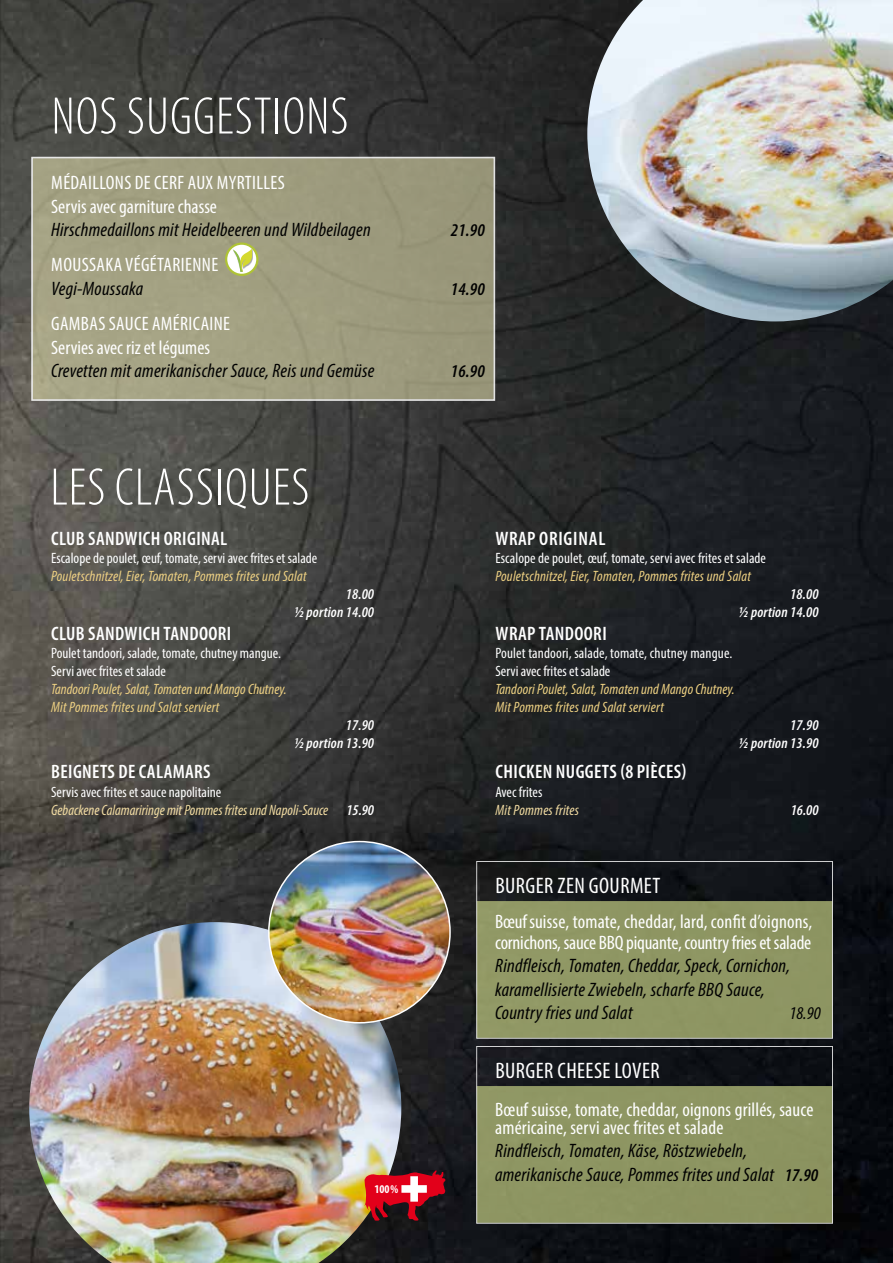
<style>
.page{position:relative;width:893px;height:1263px;background:#fff}
.page>*{position:absolute;margin:0;border:0;box-sizing:border-box;transform-origin:0 0}
.t1{font:300 condensed 53.25px "Myriad Pro";letter-spacing:.02em;color:#fff}
.t2{font:condensed 22.5px "Myriad Pro";letter-spacing:.02em;color:#fff}
.t3{font:italic condensed 19.5px/23.4px "Myriad Pro";letter-spacing:.015em;color:#000}
.t4{font:condensed 19.5px/23.4px "Myriad Pro";letter-spacing:.01em;color:#fff}
.t5{font:condensed 19.5px/21px "Myriad Pro";letter-spacing:-.01em;color:#fff}
.t6{font:600 condensed 19.5px "Myriad Pro";letter-spacing:.02em;color:#fff}
.t7{font:600 condensed 19.5px "Myriad Pro";letter-spacing:.04em;color:#fff}
.t8{font:italic 600 condensed 18px "Myriad Pro";letter-spacing:.01em;color:#000}
.t9{font:italic condensed 18px "Myriad Pro";color:#000}
.t10{font:italic condensed 15px/18px "Myriad Pro";letter-spacing:.015em;color:#edd082}
.t11{font:condensed 15px/18.1px "Myriad Pro";color:#fff}
.t12{font:italic condensed 15px/18px "Myriad Pro";color:#f1dba2}
.t13{font:italic 600 condensed 15px/18px "Myriad Pro";letter-spacing:.01em;color:#fff;text-align:right}
.t14{font:700 condensed 11.85px "Myriad Pro";color:#fff}
.s1{font-style:normal;color:#fff}
.s2{font-weight:600;color:#fff}
.s3{font-weight:600;font-size:18px}
</style>
<div class="page">
<img style="left:1px;top:0;width:892px;height:1263px">
<img style="left:0;top:0;width:1px;height:1263px">
<img style="left:29px;top:922px;width:372px;height:341px">
<img style="left:269px;top:841px;width:181px;height:182px;border-radius:91px">
<svg style="left:364px;top:1169px;width:82px;height:52px"></svg>
<div style="left:478px;top:901px;width:353px;height:136px;background:#8f9663"></div>
<div style="left:476px;top:861px;width:357px;height:178px;border:1px solid #fff"></div>
<div style="left:31px;top:157px;width:464px;height:244px;background:#a09e80"></div>
<div style="left:31px;top:157px;width:464px;height:244px;border:2px solid #fff"></div>
<svg style="left:226px;top:244px;width:31px;height:31px"></svg>
<div style="left:225px;top:242px;width:33px;height:34px;border:2px solid #afc335;border-radius:50%"></div>
<svg style="left:233px;top:249px;width:19px;height:23px"></svg>
<img style="left:587px;top:0;width:306px;height:321px">
<div style="left:478px;top:1086px;width:353px;height:136px;background:#8d9562"></div>
<div style="left:476px;top:1046px;width:357px;height:178px;border:1px solid #fff"></div>
<h1 class="t1" style="left:52px;top:88px;width:298px">NOS SUGGESTIONS</h1>
<p class="t4" style="left:51px;top:171px;width:235px">MÉDAILLONS DE CERF AUX MYRTILLES<br>Servis avec garniture chasse</p>
<p class="t3" style="left:51px;top:218px;width:321px">Hirschmedaillons mit Heidelbeeren und Wildbeilagen</p>
<p class="t8" style="left:451px;top:220px;width:36px">21.90</p>
<p class="t4" style="left:51px;top:253px;width:168px">MOUSSAKA VÉGÉTARIENNE</p>
<p class="t3" style="left:51px;top:276px;width:94px">Vegi-Moussaka</p>
<p class="t8" style="left:451px;top:279px;width:36px">14.90</p>
<p class="t4" style="left:51px;top:312px;width:181px">GAMBAS SAUCE AMÉRICAINE<br>Servies avec riz et légumes</p>
<p class="t3" style="left:51px;top:359px;width:325px">Crevetten mit amerikanischer Sauce, Reis und Gemüse</p>
<p class="t8" style="left:451px;top:361px;width:36px">16.90</p>
<h1 class="t1" style="left:50px;top:459px;width:260px">LES CLASSIQUES</h1>
<p class="t6" style="left:51px;top:527px;width:178px">CLUB SANDWICH ORIGINAL</p>
<p class="t11" style="left:51px;top:548px;width:268px">Escalope de poulet, œuf, tomate, servi avec frites et salade</p>
<p class="t10" style="left:51px;top:566px;width:257px">Pouletschnitzel, Eier, Tomaten, Pommes frites und Salat</p>
<p class="t13" style="left:295px;top:585px;width:81px">18.00<br>½ portion 14.00</p>
<p class="t6" style="left:51px;top:623px;width:182px">CLUB SANDWICH TANDOORI</p>
<p class="t11" style="left:51px;top:644px;width:231px">Poulet tandoori, salade, tomate, chutney mangue.<br>Servi avec frites et salade</p>
<p class="t10" style="left:51px;top:680px;width:237px">Tandoori Poulet, Salat, Tomaten und Mango Chutney.<br>Mit Pommes frites und Salat serviert</p>
<p class="t13" style="left:295px;top:717px;width:81px">17.90<br>½ portion 13.90</p>
<p class="t6" style="left:51px;top:761px;width:161px">BEIGNETS DE CALAMARS</p>
<p class="t12" style="left:51px;top:782px;width:325px"><span class="s1">Servis avec frites et sauce napolitaine<br></span>Gebackene Calamariringe mit Pommes frites und Napoli-Sauce <span class="s2">15.90</span></p>
<p class="t14" style="left:374px;top:1181px;width:25px">100%</p>
<p class="t7" style="left:496px;top:527px;width:111px">WRAP ORIGINAL</p>
<p class="t11" style="left:495px;top:548px;width:272px">Escalope de poulet, œuf, tomate, servi avec frites et salade</p>
<p class="t10" style="left:495px;top:566px;width:257px">Pouletschnitzel, Eier, Tomaten, Pommes frites und Salat</p>
<p class="t13" style="left:739px;top:585px;width:81px">18.00<br>½ portion 14.00</p>
<p class="t6" style="left:496px;top:623px;width:113px">WRAP TANDOORI</p>
<p class="t11" style="left:495px;top:644px;width:238px">Poulet tandoori, salade, tomate, chutney mangue.<br>Servi avec frites et salade</p>
<p class="t10" style="left:495px;top:680px;width:241px">Tandoori Poulet, Salat, Tomaten und Mango Chutney.<br>Mit Pommes frites und Salat serviert</p>
<p class="t13" style="left:739px;top:717px;width:81px">17.90<br>½ portion 13.90</p>
<p class="t6" style="left:496px;top:761px;width:192px">CHICKEN NUGGETS (8 PIÈCES)</p>
<p class="t11" style="left:495px;top:782px;width:48px">Avec frites</p>
<p class="t12" style="left:495px;top:800px;width:85px">Mit Pommes frites</p>
<p class="t13" style="left:791px;top:801px;width:29px">16.00</p>
<p class="t2" style="left:495px;top:872px;width:166px">BURGER ZEN GOURMET</p>
<p class="t5" style="left:495px;top:910px;width:319px">Bœuf suisse, tomate, cheddar, lard, confit d’oignons, cornichons, sauce BBQ piquante, country fries et salade</p>
<p class="t3" style="left:495px;top:954px;width:297px">Rindfleisch, Tomaten, Cheddar, Speck, Cornichon, karamellisierte Zwiebeln, scharfe BBQ Sauce,<br>Country fries und Salat</p>
<p class="t9" style="left:789px;top:1002px;width:33px">18.90</p>
<p class="t2" style="left:495px;top:1057px;width:166px">BURGER CHEESE LOVER</p>
<p class="t4" style="left:495px;top:1100px;width:320px;line-height:18.1px">Bœuf suisse, tomate, cheddar, oignons grillés, sauce américaine, servi avec frites et salade</p>
<p class="t3" style="left:495px;top:1139px;width:325px">Rindfleisch, Tomaten, Käse, Röstzwiebeln, amerikanische Sauce, Pommes frites und Salat <span class="s3">17.90</span></p>
</div>
